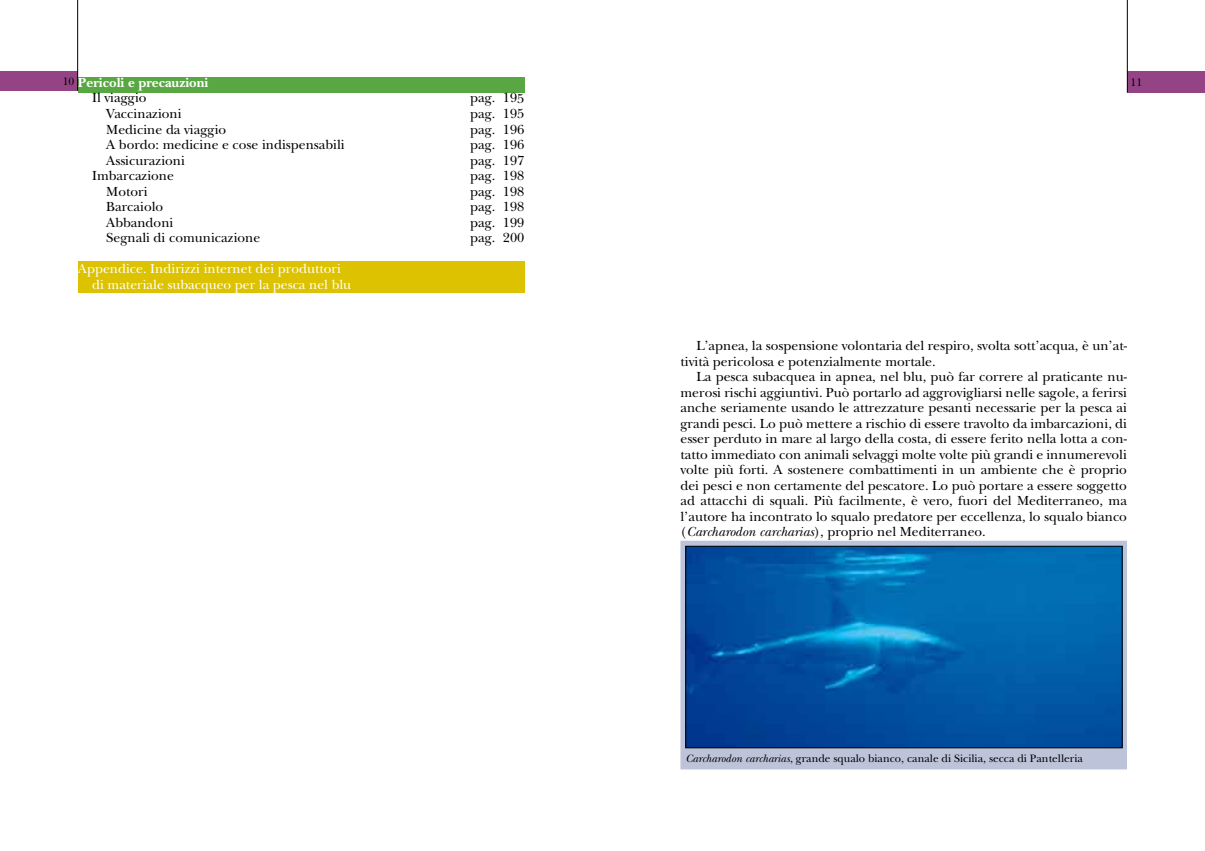
<style>
.page{position:relative;width:1205px;height:851px;background:#fff}
.page>*{position:absolute;margin:0;border:0;box-sizing:border-box;transform-origin:0 0}
.t1{font:13.75px/15.5px "New Baskerville";color:#000}
.t2{font:13.75px/15.5px "New Baskerville";color:#fff}
.t3{font:700 13.75px "New Baskerville";color:#fff}
.t4{font:11.25px "New Baskerville";color:#000}
.s1{font-style:italic}
</style>
<div class="page">
<div style="left:78px;top:77px;width:447px;height:15px;background:#58a742"></div>
<div style="left:78px;top:261px;width:446px;height:31px;background:#dcc200"></div>
<div style="left:0;top:71px;width:78px;height:20px;background:#944484"></div>
<hr style="left:77px;top:0;width:1px;height:91px;background:#000">
<div style="left:680px;top:540px;width:447px;height:229px;background:#bdc3d9"></div>
<img style="left:687px;top:548px;width:433px;height:197px">
<div style="left:685px;top:546px;width:437px;height:201px;border:1px solid #000"></div>
<div style="left:1127px;top:71px;width:78px;height:21px;background:#944484"></div>
<hr style="left:1127px;top:0;width:1px;height:92px;background:#000">
<p class="t4" style="left:63px;top:74px;width:13px">10</p>
<p class="t3" style="left:78px;top:74px;width:132px">Pericoli e precauzioni</p>
<p class="t1" style="left:92px;top:90px;width:56px">Il viaggio</p>
<p class="t1" style="left:470px;top:90px;width:56px">pag. 195</p>
<p class="t1" style="left:106px;top:106px;width:77px">Vaccinazioni</p>
<p class="t1" style="left:470px;top:106px;width:56px">pag. 195</p>
<p class="t1" style="left:106px;top:121px;width:121px">Medicine da viaggio</p>
<p class="t1" style="left:470px;top:121px;width:56px">pag. 196</p>
<p class="t1" style="left:106px;top:137px;width:240px">A bordo: medicine e cose indispensabili</p>
<p class="t1" style="left:470px;top:137px;width:56px">pag. 196</p>
<p class="t1" style="left:106px;top:152px;width:80px">Assicurazioni</p>
<p class="t1" style="left:470px;top:152px;width:56px">pag. 197</p>
<p class="t1" style="left:92px;top:168px;width:83px">Imbarcazione</p>
<p class="t1" style="left:470px;top:168px;width:56px">pag. 198</p>
<p class="t1" style="left:106px;top:183px;width:43px">Motori</p>
<p class="t1" style="left:470px;top:183px;width:56px">pag. 198</p>
<p class="t1" style="left:106px;top:199px;width:58px">Barcaiolo</p>
<p class="t1" style="left:470px;top:199px;width:56px">pag. 198</p>
<p class="t1" style="left:106px;top:214px;width:69px">Abbandoni</p>
<p class="t1" style="left:470px;top:214px;width:56px">pag. 199</p>
<p class="t1" style="left:106px;top:230px;width:156px">Segnali di comunicazione</p>
<p class="t1" style="left:470px;top:230px;width:56px">pag. 200</p>
<p class="t2" style="left:92px;top:261px;width:261px;text-indent:-14px">Appendice. Indirizzi internet dei produttori di materiale subacqueo per la pesca nel blu</p>
<p class="t4" style="left:1130px;top:75px;width:13px">11</p>
<p class="t1" style="left:680px;top:338px;width:448px;text-indent:16px">L’apnea, la sospensione volontaria del respiro, svolta sott’acqua, è un’at&shy;tività pericolosa e potenzialmente mortale.</p>
<p class="t1" style="left:680px;top:369px;width:448px;text-align:justify;text-indent:16px">La pesca subacquea in apnea, nel blu, può far correre al praticante nu&shy;merosi rischi aggiuntivi. Può portarlo ad aggrovigliarsi nelle sagole, a ferirsi anche seriamente usando le attrezzature pesanti necessarie per la pesca ai grandi pesci. Lo può mettere a rischio di essere travolto da imbarcazioni, di esser perduto in mare al largo della costa, di essere ferito nella lotta a con&shy;tatto immediato con animali selvaggi molte volte più grandi e innumerevoli volte più forti. A sostenere combattimenti in un ambiente che è proprio dei pesci e non certamente del pescatore. Lo può portare a essere soggetto ad attacchi di squali. Più facilmente, è vero, fuori del Mediterraneo, ma l’autore ha incontrato lo squalo predatore per eccellenza, lo squalo bianco (<span class="s1">Carcharodon carcharias</span>), proprio nel Mediterraneo.</p>
<p class="t4" style="left:685px;top:751px;width:399px"><span class="s1">Carcharodon carcharias</span>, grande squalo bianco, canale di Sicilia, secca di Pantelleria</p>
</div>
